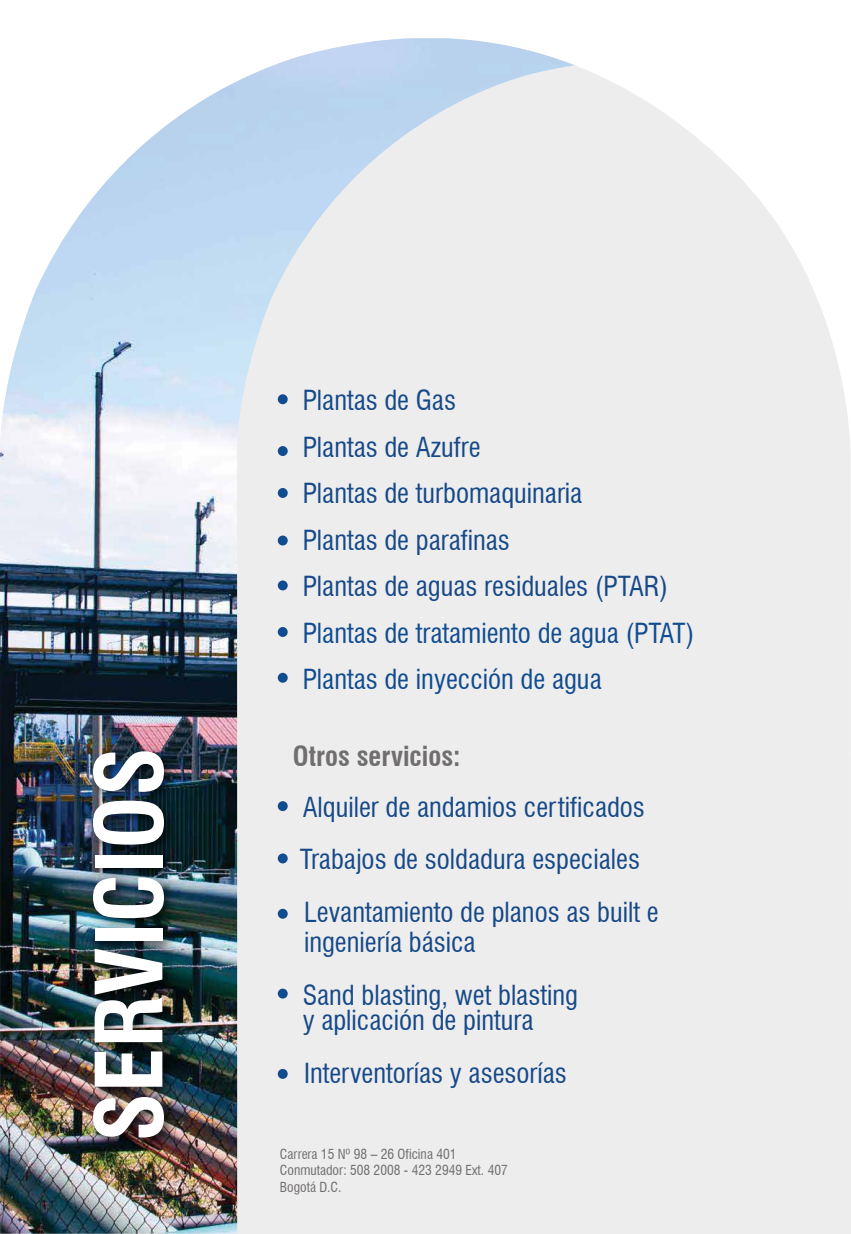
<style>
.page{position:relative;width:851px;height:1234px;background:#fff}
.page>*{position:absolute;margin:0;border:0;box-sizing:border-box;transform-origin:0 0}
.t1{font:700 condensed 90px "Swiss 721 BT";color:#fff}
.t2{font:condensed 27px/46.5px "Swiss 721 BT";color:#164988}
.t3{font:condensed 27px/46.5px "Swiss 721 BT";color:#104c8f}
.t4{font:700 condensed 27px "Swiss 721 BT";color:#706e6e}
.t5{font:condensed 13.5px/16.2px "Swiss 721 BT";color:#706e6e}
</style>
<div class="page">
<svg style="left:574px;top:65px;width:276px;height:1168px;background:#efeeee"></svg>
<img style="left:0;top:38px;width:574px;height:1195px">
<img style="left:74px;top:737px;width:128px;height:422px">
<div style="left:278px;top:394px;width:10px;height:10px;background:#104c8f;border-radius:50%"></div>
<div style="left:278px;top:446px;width:10px;height:10px;background:#104c8f;border-radius:50%"></div>
<div style="left:278px;top:488px;width:10px;height:10px;background:#104c8f;border-radius:50%"></div>
<div style="left:278px;top:535px;width:10px;height:10px;background:#104c8f;border-radius:50%"></div>
<div style="left:278px;top:801px;width:10px;height:10px;background:#104c8f;border-radius:50%"></div>
<div style="left:278px;top:853px;width:10px;height:10px;background:#104c8f;border-radius:50%"></div>
<div style="left:278px;top:908px;width:10px;height:10px;background:#104c8f;border-radius:50%"></div>
<div style="left:278px;top:988px;width:10px;height:10px;background:#104c8f;border-radius:50%"></div>
<div style="left:278px;top:1068px;width:10px;height:10px;background:#104c8f;border-radius:50%"></div>
<div style="left:278px;top:580px;width:10px;height:10px;background:#104c8f;border-radius:50%"></div>
<div style="left:278px;top:627px;width:10px;height:9px;background:#104c8f;border-radius:50%"></div>
<div style="left:278px;top:672px;width:10px;height:10px;background:#104c8f;border-radius:50%"></div>
<h1 class="t1" style="left:76px;top:1141px;width:396px;rotate:-90deg">SERVICIOS</h1>
<p class="t2" style="left:302px;top:377px;width:281px">Plantas de Gas<br>Plantas de Azufre<br>Plantas de turbomaquinaria<br>Plantas de parafinas</p>
<p class="t2" style="left:302px;top:563px;width:367px">Plantas de aguas residuales (PTAR)</p>
<p class="t3" style="left:302px;top:609px;width:393px">Plantas de tratamiento de agua (PTAT)<br>Plantas de inyección de agua</p>
<p class="t4" style="left:293px;top:739px;width:169px">Otros servicios:</p>
<p class="t2" style="left:302px;top:783px;width:344px">Alquiler de andamios certificados</p>
<p class="t2" style="left:300px;top:836px;width:341px">Trabajos de soldadura especiales</p>
<p class="t2" style="left:304px;top:896px;width:356px;line-height:30px">Levantamiento de planos as built e ingeniería básica</p>
<p class="t2" style="left:302px;top:981px;width:277px;line-height:25.5px">Sand blasting, wet blasting y aplicación de pintura</p>
<p class="t2" style="left:304px;top:1049px;width:264px">Interventorías y asesorías</p>
<p class="t5" style="left:280px;top:1145px;width:229px">Carrera 15 Nº 98 – 26 Oficina 401<br>Conmutador: 508 2008 - 423 2949 Ext. 407<br>Bogotá D.C.</p>
</div>
